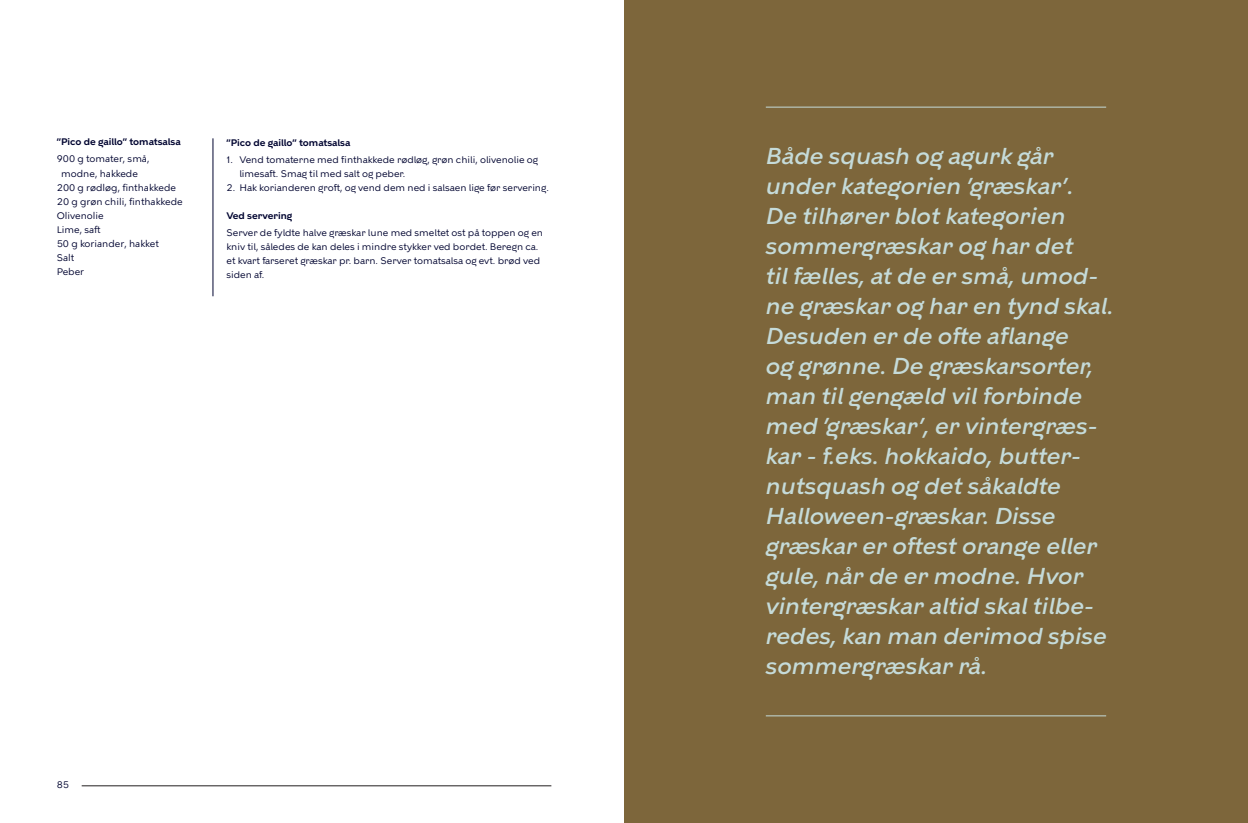
<style>
.page{position:relative;width:1248px;height:823px;background:#fff}
.page>*{position:absolute;margin:0;border:0;box-sizing:border-box;transform-origin:0 0}
.t1{font:italic 500 23px/30px "KBH";color:#c5dbd9}
.t2{font:9.5px/14px "KBH";color:#000430}
.t3{font:9.5px "KBH Tekst";color:#000430}
.t4{font:600 9.5px "KBH";color:#000430}
</style>
<div class="page">
<hr style="left:213px;top:138px;width:1px;height:158px;background:#000430">
<hr style="left:82px;top:785px;width:469px;height:1px;background:#231f20">
<div style="left:624px;top:0;width:623px;height:822px;background:#7d663b"></div>
<hr style="left:765px;top:107px;width:341px;height:1px;background:#c5dbd9">
<hr style="left:765px;top:715px;width:341px;height:1px;background:#c5dbd9">
<p class="t4" style="left:57px;top:136px;width:125px">”Pico de gaillo” tomatsalsa</p>
<p class="t3" style="left:57px;top:153px;width:94px">900 g tomater, små,</p>
<p class="t3" style="left:61px;top:167px;width:78px">modne, hakkede</p>
<p class="t3" style="left:57px;top:181px;width:121px">200 g rødløg, finthakkede</p>
<p class="t3" style="left:57px;top:195px;width:127px">20 g grøn chili, finthakkede</p>
<p class="t3" style="left:57px;top:209px;width:49px">Olivenolie</p>
<p class="t3" style="left:57px;top:223px;width:45px">Lime, saft</p>
<p class="t3" style="left:57px;top:237px;width:104px">50 g koriander, hakket</p>
<p class="t3" style="left:57px;top:251px;width:19px">Salt</p>
<p class="t3" style="left:57px;top:265px;width:29px">Peber</p>
<p class="t4" style="left:226px;top:136px;width:125px">”Pico de gaillo” tomatsalsa</p>
<p class="t2" style="left:239px;top:152px;width:300px;text-indent:-13px">1. Vend tomaterne med finthakkede rødløg, grøn chili, olivenolie og limesaft. Smag til med salt og peber.</p>
<p class="t2" style="left:226px;top:180px;width:324px">2. Hak korianderen groft, og vend dem ned i salsaen lige før servering.</p>
<p class="t4" style="left:226px;top:209px;width:67px">Ved servering</p>
<p class="t2" style="left:226px;top:225px;width:318px">Server de fyldte halve græskar lune med smeltet ost på toppen og en</p>
<p class="t2" style="left:226px;top:239px;width:313px">kniv til, således de kan deles i mindre stykker ved bordet. Beregn ca.</p>
<p class="t2" style="left:226px;top:253px;width:315px">et kvart farseret græskar pr. barn. Server tomatsalsa og evt. brød ved</p>
<p class="t2" style="left:226px;top:267px;width:39px">siden af.</p>
<p class="t3" style="left:57px;top:778px;width:14px">85</p>
<p class="t1" style="left:765px;top:140px;width:289px">Både squash og agurk går</p>
<p class="t1" style="left:765px;top:170px;width:309px">under kategorien ’græskar’.</p>
<p class="t1" style="left:765px;top:200px;width:309px">De tilhører blot kategorien sommergræskar og har det</p>
<p class="t1" style="left:765px;top:260px;width:349px">til fælles, at de er små, umod&shy;ne græskar og har en tynd skal.<br>Desuden er de ofte aflange<br>og grønne. De græskarsorter, man til gengæld vil forbinde med ’græskar’, er vintergræs&shy;kar - f.eks. hokkaido, butter&shy;nutsquash og det såkaldte</p>
<p class="t1" style="left:765px;top:500px;width:342px">Halloween-græskar. Disse græskar er oftest orange eller gule, når de er modne. Hvor vintergræskar altid skal tilbe&shy;redes, kan man derimod spise sommergræskar rå.</p>
</div>
